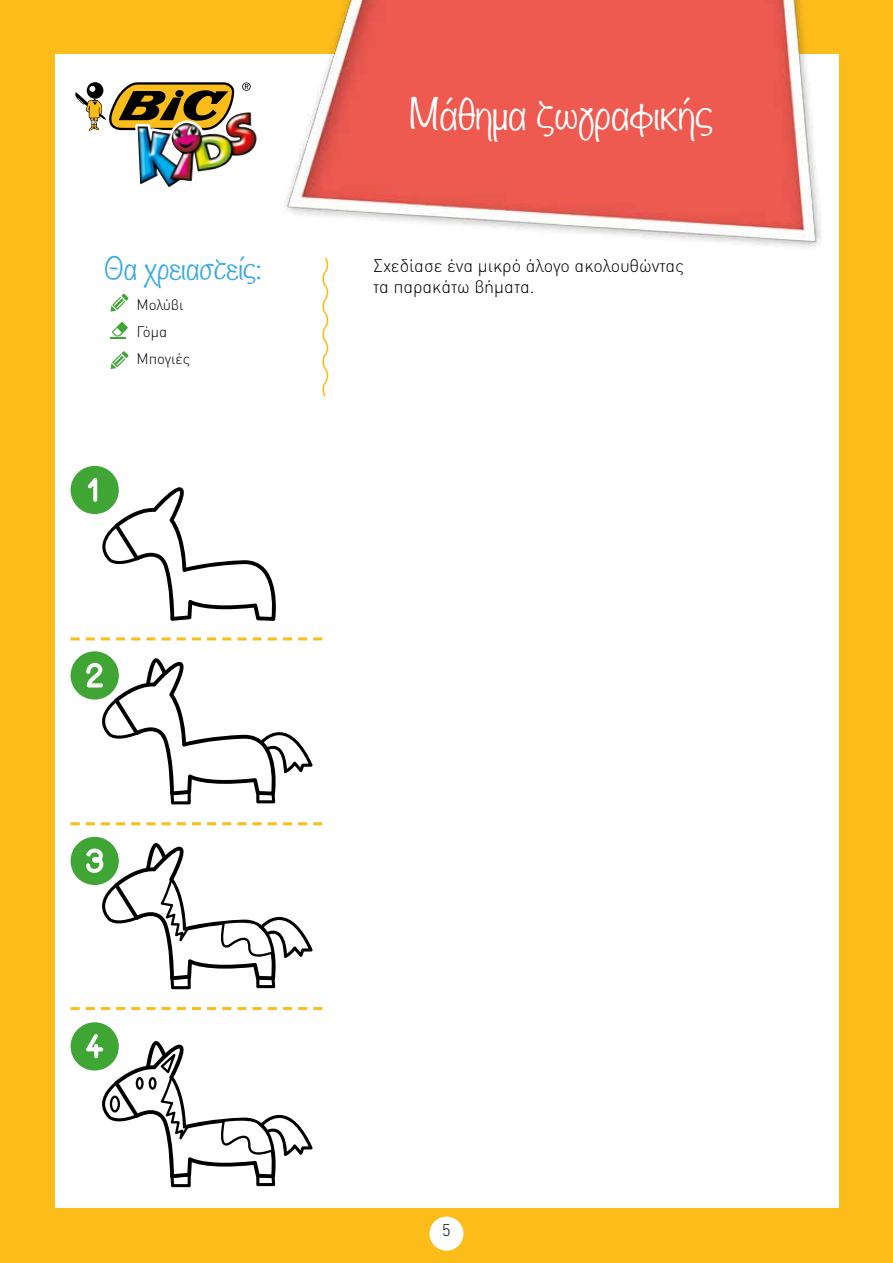
<style>
.page{position:relative;width:893px;height:1263px;background:#fcbd1b}
.page>*{position:absolute;margin:0;border:0;box-sizing:border-box;transform-origin:0 0}
.t1{font:300 37.5px "Noteworthy";color:#fff}
.t2{font:300 27px "Noteworthy";color:#36a9e1}
.t3{font:27px "Cursivestandardbold";color:#fff}
.t4{font:300 18px/21.6px "DIN Pro";color:#000}
.t5{font:300 16.5px "DIN Pro";color:#000}
.t6{font:300 15px/27px "DIN Pro";color:#000}
</style>
<div class="page">
<div style="left:55px;top:55px;width:783px;height:1153px;background:#fff"></div>
<div style="left:429px;top:1216px;width:34px;height:35px;background:#fff;border-radius:50%"></div>
<img style="left:282px;top:0;width:543px;height:247px">
<svg style="left:75px;top:82px;width:176px;height:53px"></svg>
<img style="left:138px;top:112px;width:119px;height:76px">
<svg style="left:322px;top:257px;width:7px;height:140px"></svg>
<svg style="left:111px;top:351px;width:18px;height:18px"></svg>
<svg style="left:111px;top:294px;width:18px;height:18px"></svg>
<svg style="left:110px;top:322px;width:18px;height:17px"></svg>
<div style="left:71px;top:466px;width:48px;height:48px;background:#3fa535;border-radius:50%"></div>
<div style="left:71px;top:651px;width:48px;height:48px;background:#3fa535;border-radius:50%"></div>
<div style="left:71px;top:837px;width:48px;height:48px;background:#3fa535;border-radius:50%"></div>
<div style="left:71px;top:1022px;width:48px;height:48px;background:#3fa535;border-radius:50%"></div>
<svg style="left:71px;top:637px;width:251px;height:3px"></svg>
<svg style="left:71px;top:822px;width:251px;height:3px"></svg>
<svg style="left:71px;top:1007px;width:251px;height:3px"></svg>
<svg style="left:85px;top:1033px;width:228px;height:154px"></svg>
<svg style="left:85px;top:843px;width:228px;height:146px"></svg>
<svg style="left:85px;top:658px;width:228px;height:146px"></svg>
<svg style="left:87px;top:475px;width:189px;height:146px"></svg>
<h1 class="t1" style="left:409px;top:81px;width:306px">Μάθημα ζωγραφικής</h1>
<h2 class="t2" style="left:105px;top:245px;width:158px">Θα χρειαστείς:</h2>
<p class="t4" style="left:373px;top:253px;width:313px">Σχεδίασε ένα μικρό άλογο ακολουθώντας τα παρακάτω βήματα.</p>
<p class="t6" style="left:136px;top:289px;width:55px">Μολύβι<br>Γόμα<br>Μπογιές</p>
<h2 class="t3" style="left:84px;top:475px;width:18px">1</h2>
<h2 class="t3" style="left:86px;top:660px;width:18px">2</h2>
<h2 class="t3" style="left:86px;top:846px;width:18px">3</h2>
<h2 class="t3" style="left:86px;top:1031px;width:18px">4</h2>
<p class="t5" style="left:442px;top:1217px;width:10px">5</p>
</div>
